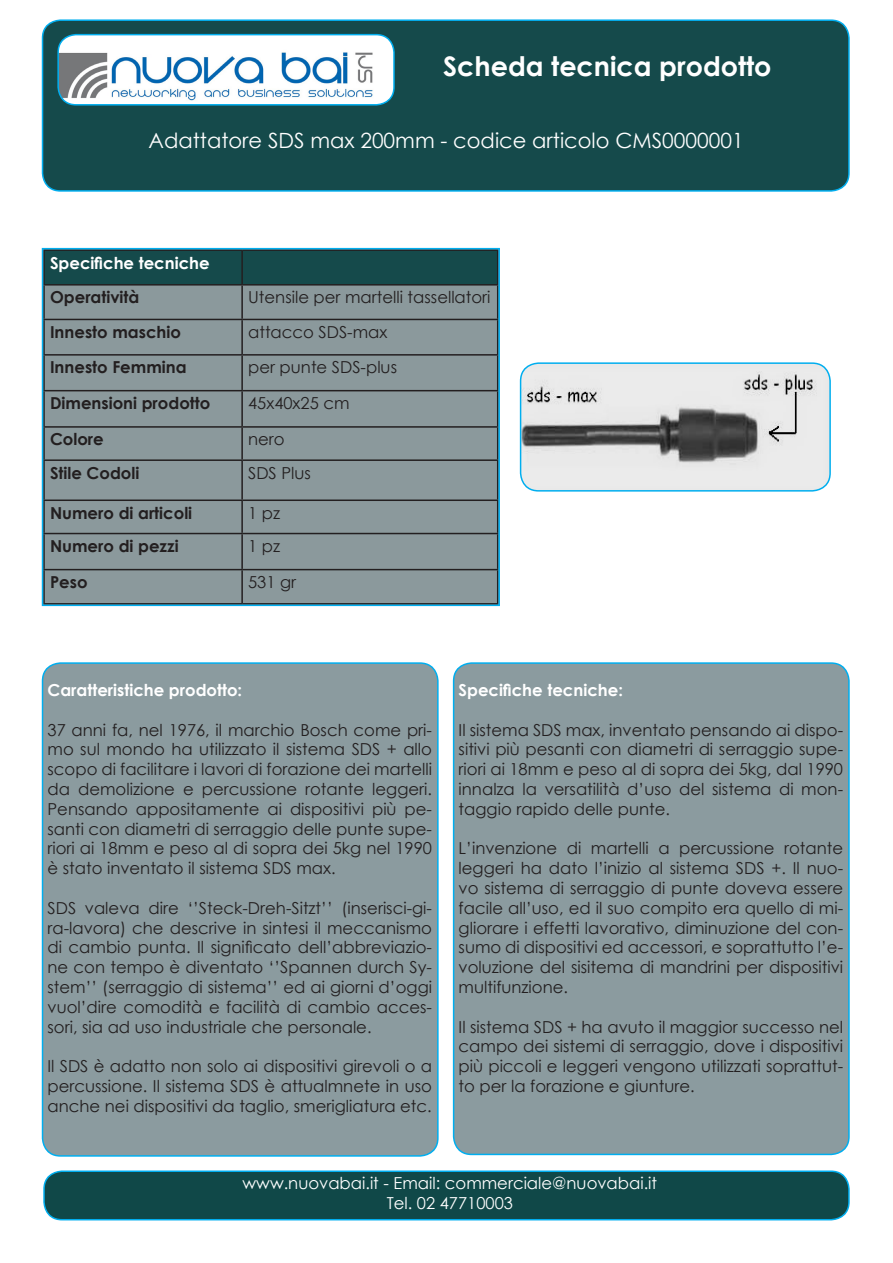
<style>
.page{position:relative;width:893px;height:1263px;background:#fff}
.page>*{position:absolute;margin:0;border:0;box-sizing:border-box;transform-origin:0 0}
.t1{font:700 27px "Century Gothic";color:#fff}
.t2{font:21px "Century Gothic";color:#fff}
.t3{font:16.5px/19.8px "Century Gothic";color:#231f20;text-align:justify}
.t4{font:700 16.5px "Century Gothic";color:#231f20}
.t5{font:700 16.5px "Century Gothic";color:#fff}
.t6{font:16.5px/19.8px "Century Gothic";color:#fff;text-align:center}
</style>
<div class="page">
<div style="left:43px;top:20px;width:806px;height:171px;background:#154a4b;border-radius:18px"></div>
<div style="left:42px;top:19px;width:808px;height:173px;border:2px solid #00aeef;border-radius:18px"></div>
<div style="left:43px;top:249px;width:456px;height:356px;background:#8b999c"></div>
<div style="left:45px;top:251px;width:452px;height:33px;background:#154a4b"></div>
<hr style="left:241px;top:251px;width:2px;height:33px;background:#231f20">
<hr style="left:43px;top:284px;width:199px;height:2px;background:#231f20">
<hr style="left:242px;top:284px;width:256px;height:2px;background:#231f20">
<hr style="left:241px;top:286px;width:2px;height:33px;background:#231f20">
<hr style="left:43px;top:319px;width:199px;height:1px;background:#231f20">
<hr style="left:242px;top:319px;width:256px;height:1px;background:#231f20">
<hr style="left:241px;top:320px;width:2px;height:34px;background:#231f20">
<hr style="left:43px;top:354px;width:199px;height:2px;background:#231f20">
<hr style="left:242px;top:354px;width:256px;height:2px;background:#231f20">
<hr style="left:241px;top:356px;width:2px;height:34px;background:#231f20">
<hr style="left:43px;top:390px;width:199px;height:1px;background:#231f20">
<hr style="left:242px;top:390px;width:256px;height:1px;background:#231f20">
<hr style="left:241px;top:391px;width:2px;height:35px;background:#231f20">
<hr style="left:43px;top:426px;width:199px;height:2px;background:#231f20">
<hr style="left:242px;top:426px;width:256px;height:2px;background:#231f20">
<hr style="left:241px;top:428px;width:2px;height:31px;background:#231f20">
<hr style="left:43px;top:459px;width:199px;height:2px;background:#231f20">
<hr style="left:242px;top:459px;width:256px;height:2px;background:#231f20">
<hr style="left:241px;top:461px;width:2px;height:38px;background:#231f20">
<hr style="left:43px;top:499px;width:199px;height:2px;background:#231f20">
<hr style="left:242px;top:499px;width:256px;height:2px;background:#231f20">
<hr style="left:241px;top:501px;width:2px;height:32px;background:#231f20">
<hr style="left:43px;top:533px;width:199px;height:1px;background:#231f20">
<hr style="left:242px;top:533px;width:256px;height:1px;background:#231f20">
<hr style="left:241px;top:534px;width:2px;height:35px;background:#231f20">
<hr style="left:43px;top:569px;width:199px;height:1px;background:#231f20">
<hr style="left:242px;top:569px;width:256px;height:1px;background:#231f20">
<hr style="left:241px;top:570px;width:2px;height:33px;background:#231f20">
<div style="left:42px;top:248px;width:458px;height:358px;border:2px solid #00aeef"></div>
<div style="left:43px;top:663px;width:395px;height:493px;background:#8b9b9f;border-radius:18px"></div>
<div style="left:42px;top:662px;width:397px;height:495px;border:2px solid #00aeef;border-radius:18px"></div>
<img style="left:521px;top:365px;width:309px;height:126px">
<div style="left:520px;top:362px;width:311px;height:130px;border:2px solid #00aeef;border-radius:18px"></div>
<div style="left:454px;top:663px;width:395px;height:491px;background:#8b9b9f;border-radius:18px"></div>
<div style="left:453px;top:662px;width:397px;height:493px;border:2px solid #00aeef;border-radius:18px"></div>
<div style="left:44px;top:1171px;width:805px;height:49px;background:#104848;border-radius:18px"></div>
<div style="left:43px;top:1170px;width:807px;height:50px;border:2px solid #00aeef;border-radius:18px"></div>
<img style="left:58px;top:35px;width:334px;height:68px">
<div style="left:57px;top:34px;width:338px;height:72px;border:2px solid #00aeef;border-radius:18px"></div>
<p class="t1" style="left:443px;top:46px;width:330px">Scheda tecnica prodotto</p>
<p class="t2" style="left:149px;top:125px;width:597px">Adattatore SDS max 200mm - codice articolo CMS0000001</p>
<p class="t5" style="left:50px;top:250px;width:161px">Specifiche tecniche</p>
<p class="t4" style="left:50px;top:285px;width:91px">Operatività</p>
<p class="t3" style="left:248px;top:287px;width:244px">Utensile per martelli tassellatori</p>
<p class="t4" style="left:50px;top:319px;width:133px">Innesto maschio</p>
<p class="t3" style="left:248px;top:322px;width:141px">attacco SDS-max</p>
<p class="t4" style="left:50px;top:355px;width:138px">Innesto Femmina</p>
<p class="t3" style="left:248px;top:357px;width:150px">per punte SDS-plus</p>
<p class="t4" style="left:50px;top:390px;width:162px">Dimensioni prodotto</p>
<p class="t3" style="left:248px;top:393px;width:103px">45x40x25 cm</p>
<p class="t4" style="left:50px;top:427px;width:55px">Colore</p>
<p class="t3" style="left:248px;top:429px;width:38px">nero</p>
<p class="t4" style="left:50px;top:460px;width:91px">Stile Codoli</p>
<p class="t3" style="left:248px;top:462px;width:64px">SDS Plus</p>
<p class="t4" style="left:50px;top:500px;width:144px">Numero di articoli</p>
<p class="t3" style="left:248px;top:502px;width:33px">1 pz</p>
<p class="t4" style="left:50px;top:533px;width:130px">Numero di pezzi</p>
<p class="t3" style="left:248px;top:536px;width:33px">1 pz</p>
<p class="t4" style="left:50px;top:569px;width:39px">Peso</p>
<p class="t3" style="left:248px;top:572px;width:50px">531 gr</p>
<p class="t5" style="left:48px;top:677px;width:196px">Caratteristiche prodotto:</p>
<p class="t3" style="left:48px;top:719px;width:386px">37 anni fa, nel 1976, il marchio Bosch come pri&shy;mo sul mondo ha utilizzato il sistema SDS + allo scopo di facilitare i lavori di forazione dei martelli da demolizione e percussione rotante leggeri.<br>Pensando appositamente ai dispositivi più pe&shy;santi con diametri di serraggio delle punte supe&shy;riori ai 18mm e peso al di sopra dei 5kg nel 1990 è stato inventato il sistema SDS max.</p>
<p class="t3" style="left:48px;top:898px;width:386px">SDS valeva dire ‘’Steck-Dreh-Sitzt’’ (inserisci-gi&shy;ra-lavora) che descrive in sintesi il meccanismo di cambio punta. Il significato dell’abbreviazio&shy;ne con tempo è diventato ‘’Spannen durch Sy&shy;stem’’ (serraggio di sistema’’ ed ai giorni d’oggi vuol’dire comodità e facilità di cambio acces&shy;sori, sia ad uso industriale che personale.</p>
<p class="t3" style="left:48px;top:1056px;width:386px">Il SDS è adatto non solo ai dispositivi girevoli o a percussione. Il sistema SDS è attualmnete in uso anche nei dispositivi da taglio, smerigliatura etc.</p>
<p class="t5" style="left:459px;top:677px;width:166px">Specifiche tecniche:</p>
<p class="t3" style="left:459px;top:719px;width:386px">Il sistema SDS max, inventato pensando ai dispo&shy;sitivi più pesanti con diametri di serraggio supe&shy;riori ai 18mm e peso al di sopra dei 5kg, dal 1990 innalza la versatilità d’uso del sistema di mon&shy;taggio rapido delle punte.</p>
<p class="t3" style="left:459px;top:838px;width:386px">L’invenzione di martelli a percussione rotante leggeri ha dato l’inizio al sistema SDS +. Il nuo&shy;vo sistema di serraggio di punte doveva essere facile all’uso, ed il suo compito era quello di mi&shy;gliorare i effetti lavorativo, diminuzione del con&shy;sumo di dispositivi ed accessori, e soprattutto l’e&shy;voluzione del sisitema di mandrini per dispositivi multifunzione.</p>
<p class="t3" style="left:459px;top:1016px;width:386px">Il sistema SDS + ha avuto il maggior successo nel campo dei sistemi di serraggio, dove i dispositivi più piccoli e leggeri vengono utilizzati soprattut&shy;to per la forazione e giunture.</p>
<p class="t6" style="left:243px;top:1173px;width:416px">www.nuovabai.it - Email: commerciale@nuovabai.it<br>Tel. 02 47710003</p>
</div>
